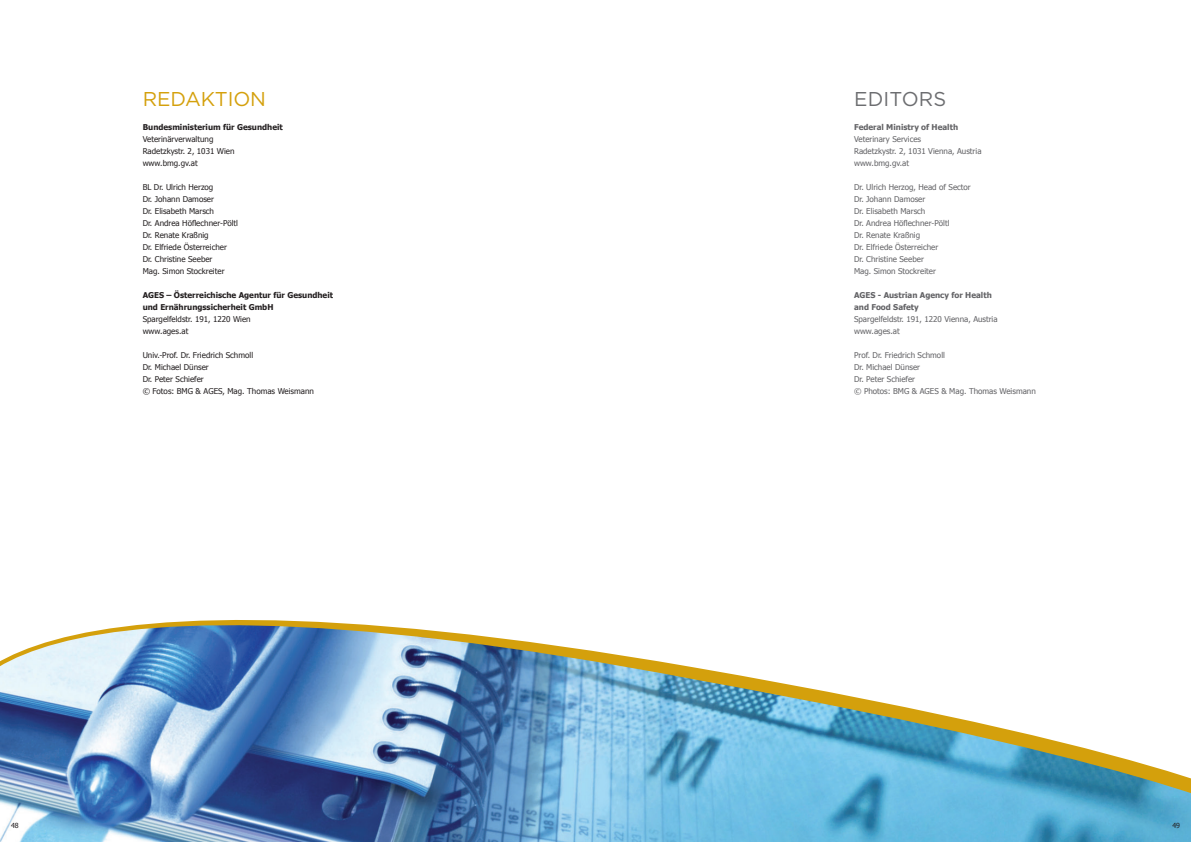
<style>
.page{position:relative;width:1191px;height:842px;background:#fff}
.page>*{position:absolute;margin:0;border:0;box-sizing:border-box;transform-origin:0 0}
.t1{font:20px "Gotham";color:#d4a00c}
.t2{font:20px "Gotham";color:#6c6d70}
.t3{font:8px/12px "Tahoma";color:#636366}
.t4{font:8px/12px "Tahoma";color:#231f20}
.t5{font:700 8px/12px "Tahoma";color:#231f20}
.t6{font:700 8px/12px "Tahoma";color:#636366}
.t7{font:7px "Tahoma";color:#231f20}
</style>
<div class="page">
<img style="left:0;top:802px;width:1191px;height:40px">
<svg style="left:0;top:620px;width:1191px;height:182px"></svg>
<h1 class="t1" style="left:143px;top:88px;width:15px">REDAKTION</h1>
<p class="t5" style="left:143px;top:121px;width:142px">Bundesministerium für Gesundheit</p>
<p class="t4" style="left:143px;top:133px;width:93px">Veterinärverwaltung<br>Radetzkystr. 2, 1031 Wien www.bmg.gv.at</p>
<p class="t4" style="left:143px;top:181px;width:97px">BL Dr. Ulrich Herzog<br>Dr. Johann Damoser<br>Dr. Elisabeth Marsch<br>Dr. Andrea Höflechner-Pöltl<br>Dr. Renate Kraßnig<br>Dr. Elfriede Österreicher<br>Dr. Christine Seeber<br>Mag. Simon Stockreiter</p>
<p class="t5" style="left:143px;top:289px;width:192px">AGES – Österreichische Agentur für Gesundheit und Ernährungssicherheit GmbH</p>
<p class="t4" style="left:143px;top:313px;width:110px">Spargelfeldstr. 191, 1220 Wien www.ages.at</p>
<p class="t4" style="left:143px;top:349px;width:173px">Univ.-Prof. Dr. Friedrich Schmoll<br>Dr. Michael Dünser<br>Dr. Peter Schiefer<br>© Fotos: BMG &amp; AGES, Mag. Thomas Weismann</p>
<h1 class="t2" style="left:854px;top:88px;width:14px">EDITORS</h1>
<p class="t6" style="left:854px;top:121px;width:106px">Federal Ministry of Health</p>
<p class="t3" style="left:854px;top:133px;width:129px">Veterinary Services<br>Radetzkystr. 2, 1031 Vienna, Austria www.bmg.gv.at</p>
<p class="t3" style="left:854px;top:181px;width:118px">Dr. Ulrich Herzog, Head of Sector<br>Dr. Johann Damoser<br>Dr. Elisabeth Marsch<br>Dr. Andrea Höflechner-Pöltl<br>Dr. Renate Kraßnig<br>Dr. Elfriede Österreicher<br>Dr. Christine Seeber<br>Mag. Simon Stockreiter</p>
<p class="t6" style="left:854px;top:289px;width:139px">AGES - Austrian Agency for Health and Food Safety</p>
<p class="t3" style="left:854px;top:313px;width:145px">Spargelfeldstr. 191, 1220 Vienna, Austria www.ages.at</p>
<p class="t3" style="left:854px;top:349px;width:183px">Prof. Dr. Friedrich Schmoll<br>Dr. Michael Dünser<br>Dr. Peter Schiefer<br>© Photos: BMG &amp; AGES &amp; Mag. Thomas Weismann</p>
<p class="t7" style="left:11px;top:820px;width:9px">48</p>
<p class="t7" style="left:1172px;top:820px;width:9px">49</p>
</div>
